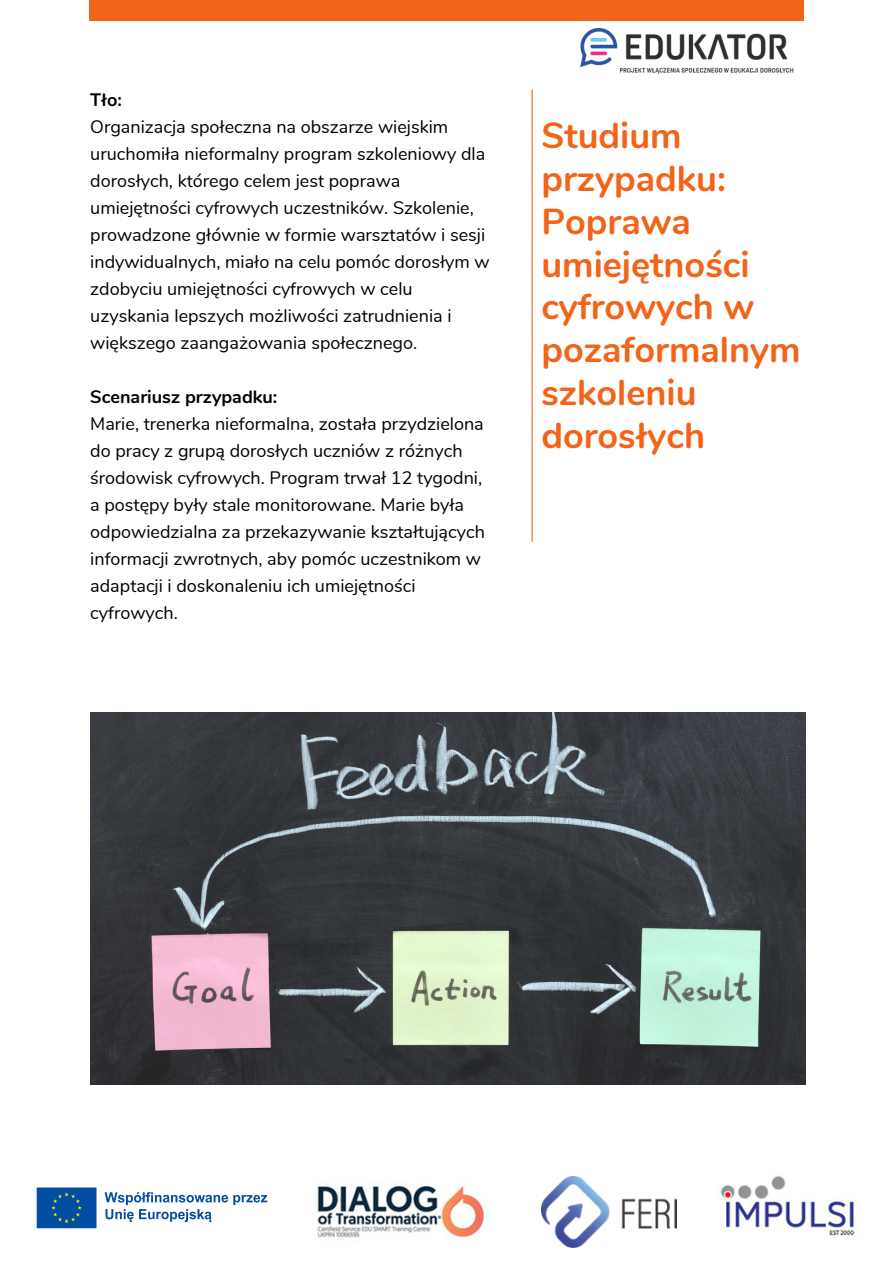
<style>
.page{position:relative;width:894px;height:1264px;background:#fff}
.page>*{position:absolute;margin:0;border:0;box-sizing:border-box;transform-origin:0 0}
.t1{font:700 36px/42.8px "Nunito";color:#f26419}
.t2{font:18px/27px "Nunito";color:#000}
.t3{font:700 18px "Nunito";color:#000}
</style>
<div class="page">
<img style="left:90px;top:712px;width:715px;height:372px">
<hr style="left:531px;top:90px;width:1px;height:451px;background:#f26419">
<img style="left:720px;top:1176px;width:135px;height:60px">
<img style="left:541px;top:1176px;width:135px;height:71px">
<img style="left:317px;top:1185px;width:168px;height:53px">
<div style="left:89px;top:0;width:715px;height:21px;background:#f26419"></div>
<img style="left:35px;top:1187px;width:233px;height:43px">
<img style="left:580px;top:27px;width:214px;height:47px">
<p class="t3" style="left:90px;top:88px;width:33px">Tło:</p>
<p class="t2" style="left:90px;top:113px;width:401px">Organizacja społeczna na obszarze wiejskim uruchomiła nieformalny program szkoleniowy dla dorosłych, którego celem jest poprawa umiejętności cyfrowych uczestników. Szkolenie, prowadzone głównie w formie warsztatów i sesji indywidualnych, miało na celu pomóc dorosłym w zdobyciu umiejętności cyfrowych w celu uzyskania lepszych możliwości zatrudnienia i większego zaangażowania społecznego.</p>
<p class="t3" style="left:90px;top:385px;width:189px">Scenariusz przypadku:</p>
<p class="t2" style="left:90px;top:410px;width:396px">Marie, trenerka nieformalna, została przydzielona do pracy z grupą dorosłych uczniów z różnych środowisk cyfrowych. Program trwał 12 tygodni, a postępy były stale monitorowane. Marie była odpowiedzialna za przekazywanie kształtujących informacji zwrotnych, aby pomóc uczestnikom w adaptacji i doskonaleniu ich umiejętności cyfrowych.</p>
<p class="t1" style="left:541px;top:115px;width:260px">Studium przypadku:<br>Poprawa umiejętności cyfrowych w pozaformalnym szkoleniu dorosłych</p>
</div>
